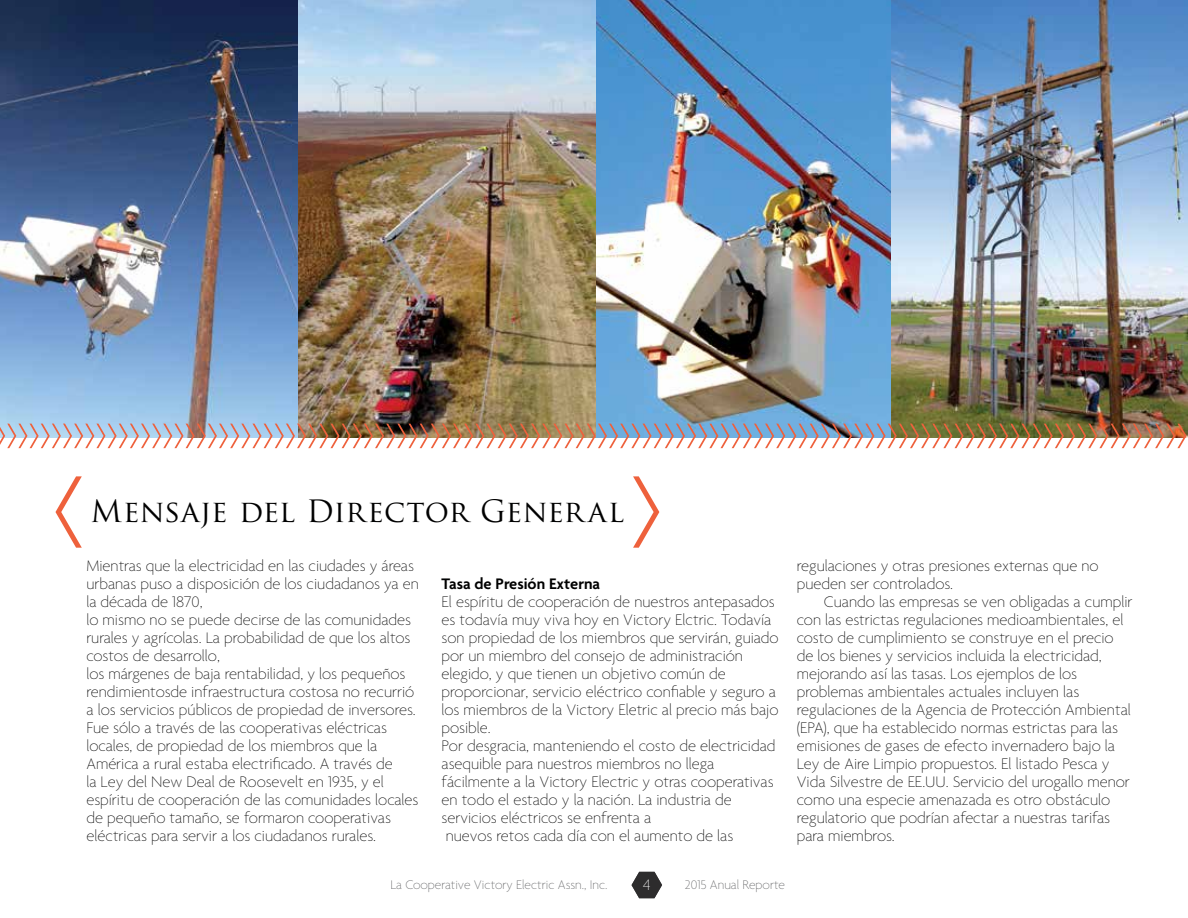
<style>
.page{position:relative;width:1188px;height:918px;background:#fff}
.page>*{position:absolute;margin:0;border:0;box-sizing:border-box;transform-origin:0 0}
.t1{font:30px "Trajan Pro";color:#000101}
.t2{font:100 16.5px/18px "Agenda";color:#000101}
.t3{font:600 16.5px "Agenda";color:#000101}
.t4{font:100 16.5px "Agenda";color:#fff}
.t5{font:100 13.5px "Agenda";color:#58595b}
</style>
<div class="page">
<img style="left:596px;top:0;width:295px;height:424px">
<img style="left:0;top:0;width:298px;height:424px">
<img style="left:891px;top:0;width:297px;height:437px">
<img style="left:298px;top:0;width:298px;height:424px">
<svg style="left:55px;top:476px;width:27px;height:72px"></svg>
<svg style="left:633px;top:476px;width:26px;height:72px"></svg>
<img style="left:0;top:424px;width:1187px;height:24px">
<img style="left:632px;top:872px;width:30px;height:26px">
<h1 class="t1" style="left:90px;top:492px;width:535px">Mensaje del Director General</h1>
<p class="t2" style="left:86px;top:558px;width:334px">Mientras que la electricidad en las ciudades y áreas urbanas puso a disposición de los ciudadanos ya en la década de 1870,<br>lo mismo no se puede decirse de las comunidades rurales y agrícolas. La probabilidad de que los altos costos de desarrollo,<br>los márgenes de baja rentabilidad, y los pequeños rendimientosde infraestructura costosa no recurrió a los servicios públicos de propiedad de inversores.<br>Fue sólo a través de las cooperativas eléctricas locales, de propiedad de los miembros que la América a rural estaba electrificado. A través de<br>la Ley del New Deal de Roosevelt en 1935, y el espíritu de cooperación de las comunidades locales de pequeño tamaño, se formaron cooperativas eléctricas para servir a los ciudadanos rurales.</p>
<p class="t3" style="left:442px;top:575px;width:160px">Tasa de Presión Externa</p>
<p class="t2" style="left:442px;top:594px;width:339px">El espíritu de cooperación de nuestros antepasados es todavía muy viva hoy en Victory Elctric. Todavía son propiedad de los miembros que servirán, guiado por un miembro del consejo de administración elegido, y que tienen un objetivo común de proporcionar, servicio eléctrico confiable y seguro a los miembros de la Victory Eletric al precio más bajo posible.<br>Por desgracia, manteniendo el costo de electricidad asequible para nuestros miembros no llega fácilmente a la Victory Electric y otras cooperativas en todo el estado y la nación. La industria de servicios eléctricos se enfrenta a<br>nuevos retos cada día con el aumento de las</p>
<p class="t2" style="left:797px;top:558px;width:303px">regulaciones y otras presiones externas que no pueden ser controlados.</p>
<p class="t2" style="left:797px;top:594px;width:337px;text-indent:27px">Cuando las empresas se ven obligadas a cumplir con las estrictas regulaciones medioambientales, el costo de cumplimiento se construye en el precio de los bienes y servicios incluida la electricidad, mejorando así las tasas. Los ejemplos de los problemas ambientales actuales incluyen las regulaciones de la Agencia de Protección Ambiental (EPA), que ha establecido normas estrictas para las emisiones de gases de efecto invernadero bajo la Ley de Aire Limpio propuestos. El listado Pesca y Vida Silvestre de EE.UU. Servicio del urogallo menor como una especie amenazada es otro obstáculo regulatorio que podrían afectar a nuestras tarifas para miembros.</p>
<p class="t5" style="left:390px;top:877px;width:219px">La Cooperative Victory Electric Assn., Inc.</p>
<p class="t4" style="left:643px;top:876px;width:9px">4</p>
<p class="t5" style="left:685px;top:878px;width:102px">2015 Anual Reporte</p>
</div>
